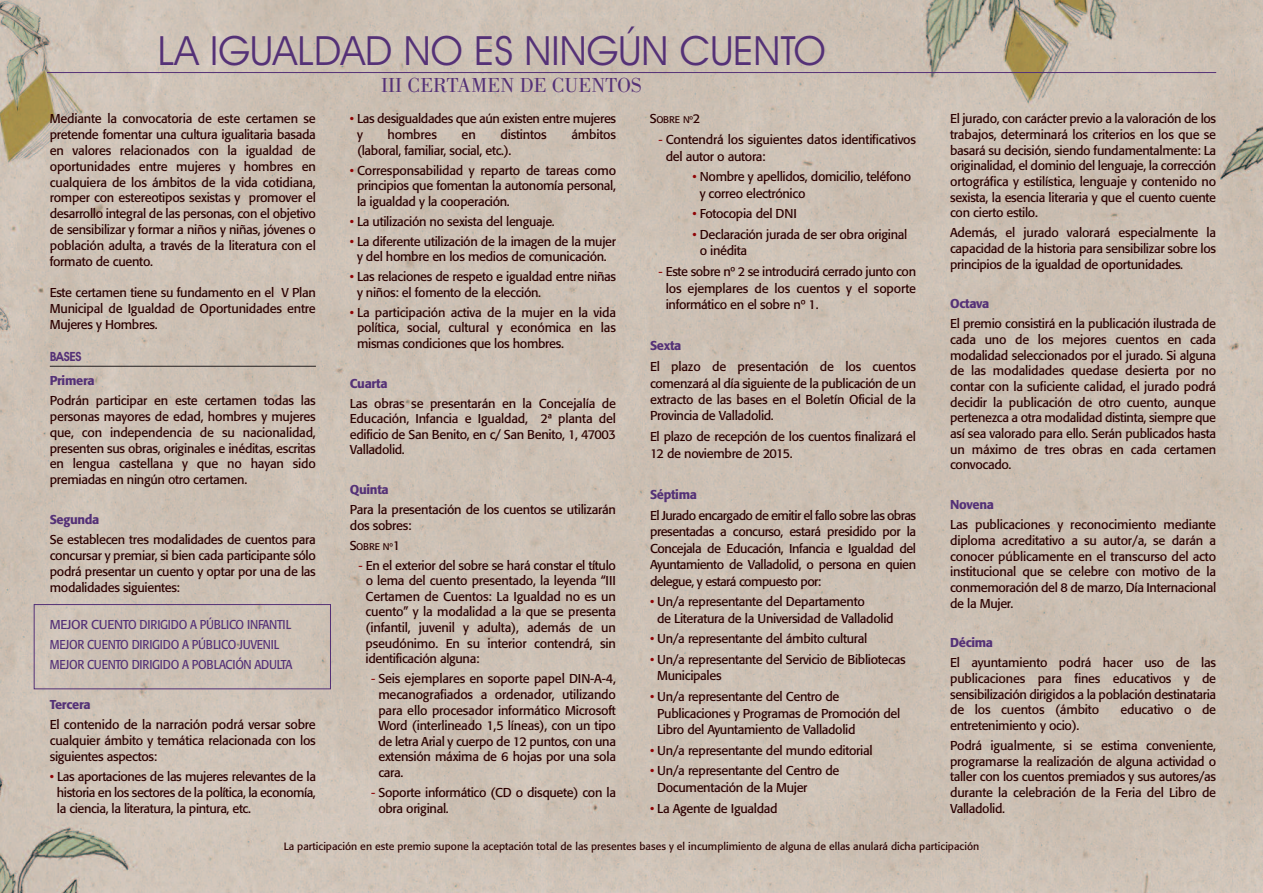
<style>
.page{position:relative;width:1263px;height:893px;background:#fff}
.page>*{position:absolute;margin:0;border:0;box-sizing:border-box;transform-origin:0 0}
.t1{font:40.5px "Avant Garde IT Cby BT";color:#543177}
.t2{font:21px "Bodoni Std";color:#543177}
.t3{font:12.75px/15.6px "Formata";letter-spacing:-.025em;color:#2b0000;text-align:justify}
.t4{font:12.75px/20.1px "Formata";letter-spacing:-.025em;color:#543177}
.t5{font:500 12.75px "Formata";letter-spacing:-.025em;color:#543177}
.t6{font:600 12.75px "Avant Garde IT Cby BT";letter-spacing:-.025em;color:#543177}
.t7{font:10.5px "Formata";color:#2b0000}
.t8{font:9.6px "Formata";letter-spacing:-.025em;color:#2b0000}
.s1{color:#8f0305}
.s2{font-size:12.75px}
</style>
<div class="page">
<img style="left:0;top:0;width:1263px;height:893px">
<hr style="left:50px;top:366px;width:266px;height:1px;background:#231f20">
<div style="left:34px;top:604px;width:297px;height:85px;border:1px solid #543177"></div>
<hr style="left:47px;top:72px;width:1169px;height:1px;background:#543177">
<h1 class="t1" style="left:158px;top:36px;width:669px">LA IGUALDAD NO ES NINGÚN CUENTO</h1>
<h2 class="t2" style="left:381px;top:78px;width:262px">III CERTAMEN DE CUENTOS</h2>
<p class="t3" style="left:950px;top:112px;width:268px">El jurado, con carácter previo a la valoración de los trabajos, determinará los criterios en los que se basará su decisión, siendo fundamentalmente: La originalidad, el dominio del lenguaje, la corrección ortográfica y estilística, lenguaje y contenido no sexista, la esencia literaria y que el cuento cuente con cierto estilo.</p>
<p class="t3" style="left:950px;top:226px;width:268px">Además, el jurado valorará especialmente la capacidad de la historia para sensibilizar sobre los principios de la igualdad de oportunidades.</p>
<p class="t5" style="left:950px;top:298px;width:41px">Octava</p>
<p class="t3" style="left:950px;top:317px;width:268px">El premio consistirá en la publicación ilustrada de cada uno de los mejores cuentos en cada modalidad seleccionados por el jurado. Si alguna de las modalidades quedase desierta por no contar con la suficiente calidad, el jurado podrá decidir la publicación de otro cuento, aunque pertenezca a otra modalidad distinta, siempre que así sea valorado para ello. Serán publicados hasta un máximo de tres obras en cada certamen convocado.</p>
<p class="t5" style="left:950px;top:499px;width:45px">Novena</p>
<p class="t3" style="left:950px;top:518px;width:268px">Las publicaciones y reconocimiento mediante diploma acreditativo a su autor/a, se darán a conocer públicamente en el transcurso del acto institucional que se celebre con motivo de la conmemoración del 8 de marzo, Día Internacional de la Mujer.</p>
<p class="t5" style="left:950px;top:637px;width:45px">Décima</p>
<p class="t3" style="left:950px;top:656px;width:268px">El ayuntamiento podrá hacer uso de las publicaciones para fines educativos y de sensibilización dirigidos a la población destinataria de los cuentos (ámbito</p>
<p class="t3" style="left:50px;top:112px;width:268px">Mediante la convocatoria de este certamen se pretende fomentar una cultura igualitaria basada en valores relacionados con la igualdad de oportunidades entre mujeres y hombres en cualquiera de los ámbitos de la vida cotidiana, romper con estereotipos sexistas y promover el desarrollo integral de las personas, con el objetivo de sensibilizar y formar a niños y niñas, jóvenes o población adulta, a través de la literatura con el formato de cuento.</p>
<p class="t3" style="left:50px;top:286px;width:268px">Este certamen tiene su fundamento en el V Plan Municipal de Igualdad de Oportunidades entre Mujeres y Hombres.</p>
<p class="t6" style="left:50px;top:352px;width:33px">BASES</p>
<p class="t5" style="left:50px;top:375px;width:46px">Primera</p>
<p class="t3" style="left:50px;top:394px;width:268px">Podrán participar en este certamen todas las personas mayores de edad, hombres y mujeres que, con independencia de su nacionalidad, presenten sus obras, originales e inéditas, escritas en lengua castellana y que no hayan sido premiadas en ningún otro certamen.</p>
<p class="t5" style="left:50px;top:514px;width:51px">Segunda</p>
<p class="t3" style="left:50px;top:533px;width:268px">Se establecen tres modalidades de cuentos para concursar y premiar, si bien cada participante sólo podrá presentar un cuento y optar por una de las modalidades siguientes:</p>
<p class="t4" style="left:50px;top:615px;width:244px">MEJOR CUENTO DIRIGIDO A PÚBLICO INFANTIL<br>MEJOR CUENTO DIRIGIDO A PÚBLICO JUVENIL<br>MEJOR CUENTO DIRIGIDO A POBLACIÓN ADULTA</p>
<p class="t5" style="left:50px;top:699px;width:42px">Tercera</p>
<p class="t3" style="left:50px;top:718px;width:268px">El contenido de la narración podrá versar sobre cualquier ámbito y temática relacionada con los siguientes aspectos:</p>
<p class="t3" style="left:57px;top:770px;width:261px;text-indent:-7px"><span class="s1">•</span> Las aportaciones de las mujeres relevantes de la historia en los sectores de la política, la economía, la ciencia, la literatura, la pintura, etc.</p>
<p class="t3" style="left:357px;top:112px;width:261px;text-indent:-7px"><span class="s1">•</span> Las desigualdades que aún existen entre mujeres y</p>
<p class="t8" style="left:650px;top:116px;width:52px"><span class="s2">S</span>OBRE Nº<span class="s2">2</span></p>
<p class="t3" style="left:666px;top:132px;width:252px;line-height:16.5px;text-indent:-7px"><span class="s1">-</span> Contendrá los siguientes datos identificativos del autor o autora:</p>
<p class="t3" style="left:700px;top:170px;width:213px;line-height:16.5px;text-indent:-7px"><span class="s1">•</span> Nombre y apellidos, domicilio, teléfono y correo electrónico</p>
<p class="t3" style="left:692px;top:207px;width:106px"><span class="s1">•</span> Fotocopia del DNI</p>
<p class="t3" style="left:700px;top:227px;width:209px;line-height:16.5px;text-indent:-7px"><span class="s1">•</span> Declaración jurada de ser obra original o inédita</p>
<p class="t3" style="left:666px;top:265px;width:252px;line-height:16.5px;text-indent:-7px"><span class="s1">-</span> Este sobre nº 2 se introducirá cerrado junto con los ejemplares de los cuentos y el soporte informático en el sobre nº 1.</p>
<p class="t5" style="left:650px;top:340px;width:33px">Sexta</p>
<p class="t3" style="left:650px;top:359px;width:268px;line-height:16.5px">El plazo de presentación de los cuentos comenzará al día siguiente de la publicación de un extracto de las bases en el Boletín Oficial de la Provincia de Valladolid.</p>
<p class="t3" style="left:650px;top:430px;width:268px;line-height:16.5px">El plazo de recepción de los cuentos finalizará el<br>12 de noviembre de 2015.</p>
<p class="t5" style="left:650px;top:489px;width:48px">Séptima</p>
<p class="t3" style="left:650px;top:508px;width:268px;line-height:16.5px">El Jurado encargado de emitir el fallo sobre las obras presentadas a concurso, estará presidido por la Concejala de Educación, Infancia e Igualdad del Ayuntamiento de Valladolid, o persona en quien delegue, y estará compuesto por:</p>
<p class="t3" style="left:657px;top:594px;width:238px;line-height:16.5px;text-indent:-7px"><span class="s1">•</span> Un/a representante del Departamento<br>de Literatura de la Universidad de Valladolid</p>
<p class="t3" style="left:650px;top:632px;width:219px"><span class="s1">•</span> Un/a representante del ámbito cultural</p>
<p class="t3" style="left:657px;top:652px;width:250px;line-height:16.5px;text-indent:-7px"><span class="s1">•</span> Un/a representante del Servicio de Bibliotecas<br>Municipales</p>
<p class="t3" style="left:657px;top:689px;width:245px;line-height:16.5px;text-align:left;text-indent:-7px"><span class="s1">•</span> Un/a representante del Centro de<br>Publicaciones y Programas de Promoción del<br>Libro del Ayuntamiento de Valladolid</p>
<p class="t3" style="left:650px;top:743px;width:224px"><span class="s1">•</span> Un/a representante del mundo editorial</p>
<p class="t3" style="left:657px;top:764px;width:184px;line-height:16.5px;text-indent:-7px"><span class="s1">•</span> Un/a representante del Centro de<br>Documentación de la Mujer</p>
<p class="t3" style="left:650px;top:801px;width:129px"><span class="s1">•</span> La Agente de Igualdad</p>
<p class="t3" style="left:388px;top:128px;width:51px">hombres</p>
<p class="t3" style="left:462px;top:128px;width:16px">en</p>
<p class="t3" style="left:500px;top:128px;width:48px">distintos</p>
<p class="t3" style="left:571px;top:128px;width:46px">ámbitos</p>
<p class="t3" style="left:357px;top:143px;width:156px">(laboral, familiar, social, etc.).</p>
<p class="t3" style="left:357px;top:163px;width:261px;text-indent:-7px"><span class="s1">•</span> Corresponsabilidad y reparto de tareas como principios que fomentan la autonomía personal, la igualdad y la cooperación.</p>
<p class="t3" style="left:350px;top:214px;width:206px"><span class="s1">•</span> La utilización no sexista del lenguaje.</p>
<p class="t3" style="left:350px;top:234px;width:268px;text-align:center"><span class="s1">•</span> La diferente utilización de la imagen de la mujer y del hombre en los medios de comunicación.</p>
<p class="t3" style="left:357px;top:270px;width:261px;text-indent:-7px"><span class="s1">•</span> Las relaciones de respeto e igualdad entre niñas y niños: el fomento de la elección.</p>
<p class="t3" style="left:357px;top:305px;width:261px;text-indent:-7px"><span class="s1">•</span> La participación activa de la mujer en la vida política, social, cultural y económica en las mismas condiciones que los hombres.</p>
<p class="t5" style="left:350px;top:378px;width:39px">Cuarta</p>
<p class="t3" style="left:350px;top:396px;width:268px">Las obras se presentarán en la Concejalía de Educación, Infancia e Igualdad, 2ª planta del edificio de San Benito, en c/ San Benito, 1, 47003<br>Valladolid.</p>
<p class="t5" style="left:350px;top:484px;width:40px">Quinta</p>
<p class="t3" style="left:350px;top:503px;width:268px">Para la presentación de los cuentos se utilizarán dos sobres:</p>
<p class="t8" style="left:350px;top:542px;width:52px"><span class="s2">S</span>OBRE Nº<span class="s2">1</span></p>
<p class="t3" style="left:366px;top:558px;width:252px;text-indent:-7px"><span class="s1">-</span> En el exterior del sobre se hará constar el título o lema del cuento presentado, la leyenda “III Certamen de Cuentos: La Igualdad no es un cuento” y la modalidad a la que se presenta (infantil, juvenil y adulta), además de un pseudónimo. En su interior contendrá, sin identificación alguna:</p>
<p class="t3" style="left:378px;top:672px;width:239px;text-indent:-7px"><span class="s1">-</span> Seis ejemplares en soporte papel DIN-A-4, mecanografiados a ordenador, utilizando para ello procesador informático Microsoft Word (interlineado 1,5 líneas), con un tipo de letra Arial y cuerpo de 12 puntos, con una extensión máxima de 6 hojas por una sola cara.</p>
<p class="t3" style="left:378px;top:786px;width:239px;text-indent:-7px"><span class="s1">-</span> Soporte informático (CD o disquete) con la obra original.</p>
<p class="t3" style="left:1120px;top:703px;width:97px">educativo o de</p>
<p class="t3" style="left:950px;top:717px;width:268px;line-height:20px">entretenimiento y ocio).<br>Podrá igualmente, si se estima conveniente,</p>
<p class="t3" style="left:950px;top:754px;width:268px">programarse la realización de alguna actividad o taller con los cuentos premiados y sus autores/as durante la celebración de la Feria del Libro de Valladolid.</p>
<p class="t7" style="left:284px;top:841px;width:697px">La participación en este premio supone la aceptación total de las presentes bases y el incumplimiento de alguna de ellas anulará dicha participación</p>
</div>
